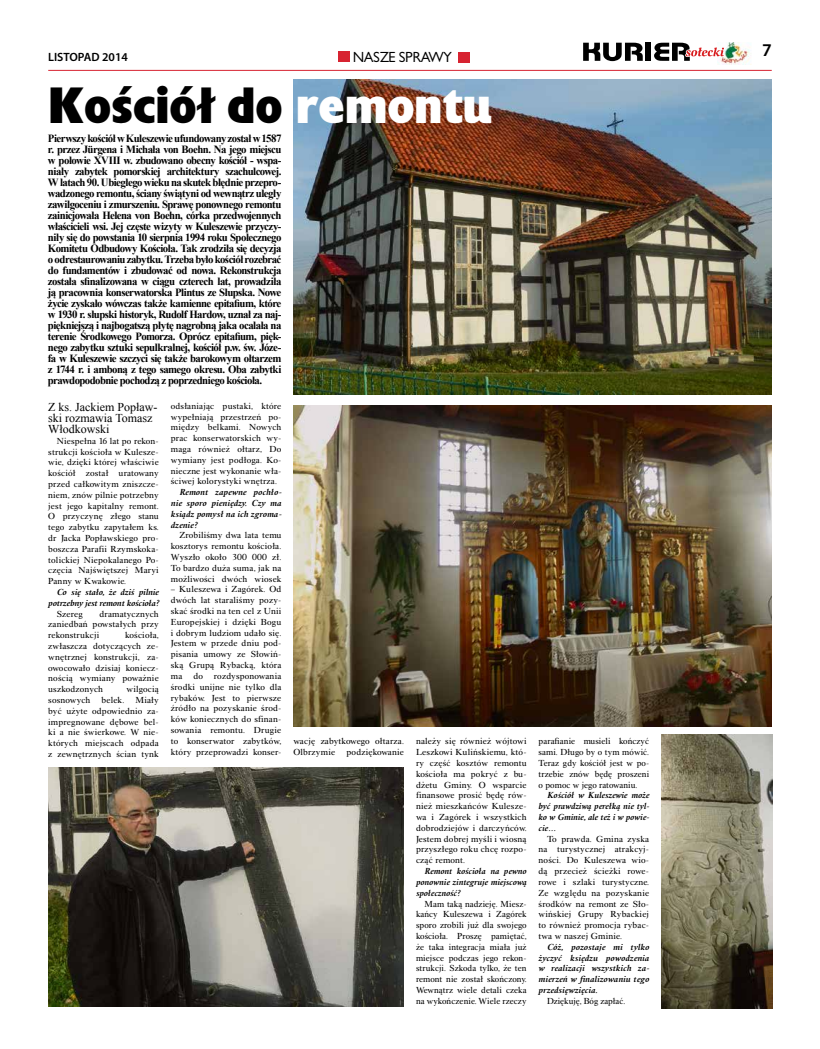
<style>
.page{position:relative;width:820px;height:1049px;background:#fff}
.page>*{position:absolute;margin:0;border:0;box-sizing:border-box;transform-origin:0 0}
.t1{font:49.4px "EFN Gilead Black OT";letter-spacing:-.01em;color:#000}
.t2{font:600 18px "Myriad Pro";color:#000}
.t3{font:13.5px "EFN Gilead OT";color:#000}
.t4{font:12px/11px "Times New Roman";color:#000}
.t5{font:600 12px "Myriad Pro";color:#000}
.t6{font:700 11px/11px "Times New Roman";letter-spacing:-.05em;color:#000;text-align:justify}
.t7{font:9px/10.8px "EFN Alpha";letter-spacing:.02em;color:#000;text-align:justify;scale:1.04 1}
.t8{font:9px/10.8px "EFN Alpha";letter-spacing:.02em;color:#000;text-align:justify}
.t9{font:italic 700 9px/10.8px "EFN Alpha";letter-spacing:.01em;color:#000;text-align:justify;scale:1.04 1}
.t10{font:italic 700 9px/10.8px "EFN Alpha";letter-spacing:.01em;color:#000;text-align:justify}
.t11{font:9px "EFN Alpha";color:#000}
.s1{color:#fff}
</style>
<div class="page">
<hr style="left:48px;top:70px;width:723px;height:1px;background:#d72331">
<svg style="left:583px;top:43px;width:59px;height:18px"></svg>
<div style="left:645px;top:43px;width:6px;height:18px;background:#000"></div>
<img style="left:717px;top:43px;width:33px;height:21px">
<svg style="left:654px;top:43px;width:71px;height:18px"></svg>
<img style="left:293px;top:79px;width:478px;height:315px">
<div style="left:337px;top:51px;width:12px;height:11px;background:#d72331"></div>
<div style="left:458px;top:52px;width:12px;height:11px;background:#d72331"></div>
<img style="left:293px;top:405px;width:478px;height:322px">
<img style="left:661px;top:735px;width:111px;height:273px">
<img style="left:48px;top:767px;width:356px;height:239px">
<h3 class="t5" style="left:48px;top:50px;width:81px">LISTOPAD 2014</h3>
<h3 class="t3" style="left:352px;top:49px;width:100px">NASZE SPRAWY</h3>
<h1 class="t1" style="left:48px;top:75px;width:445px">Kościół do <span class="s1">remontu</span></h1>
<p class="t6" style="left:48px;top:133px;width:235px">Pierwszy kościół wKuleszewie ufundowany został w1587 r. przez Jürgena i Michała von Boehn. Na jego miejscu w połowie XVIII w. zbudowano obecny kościół - wspa&shy;niały zabytek pomorskiej architektury szachulcowej.<br>W latach 90. Ubiegłego wieku na skutek błędnie przepro&shy;wadzonego remontu, ściany świątyni od wewnątrz uległy zawilgoceniu i zmurszeniu. Sprawę ponownego remontu zainicjowała Helena von Boehn, córka przedwojennych właścicieli wsi. Jej częste wizyty w Kuleszewie przyczy&shy;niły się do powstania 10 sierpnia 1994 roku Społecznego Komitetu Odbudowy Kościoła. Tak zrodziła się decyzja o odrestaurowaniu zabytku. Trzeba było kościół rozebrać do fundamentów i zbudować od nowa. Rekonstrukcja została sfinalizowana w ciągu czterech lat, prowadziła ją pracownia konserwatorska Plintus ze Słupska. Nowe życie zyskało wówczas także kamienne epitafium, które w 1930 r. słupski historyk, Rudolf Hardow, uznał za naj&shy;piękniejszą i najbogatszą płytę nagrobną jaka ocalała na terenie Środkowego Pomorza. Oprócz epitafium, pięk&shy;nego zabytku sztuki sepulkralnej, kościół p.w. św. Józe&shy;fa w Kuleszewie szczyci się także barokowym ołtarzem z 1744 r. i amboną z tego samego okresu. Oba zabytki prawdopodobnie pochodzą z poprzedniego kościoła.</p>
<h3 class="t4" style="left:48px;top:401px;width:111px">Z ks. Jackiem Popław&shy;ski rozmawia Tomasz<br>Włodkowski</h3>
<p class="t7" style="left:48px;top:435px;width:108px;text-indent:9px">Niespełna 16 lat po rekon&shy;strukcji kościoła w Kulesze&shy;wie, dzięki której właściwie kościół został uratowany przed całkowitym zniszcze&shy;niem, znów pilnie potrzebny jest jego kapitalny remont.<br>O przyczynę złego stanu tego zabytku zapytałem ks. dr Jacka Popławskiego pro&shy;boszcza Parafii Rzymskoka&shy;tolickiej Niepokalanego Po&shy;częcia Najświętszej Maryi Panny w Kwakowie.</p>
<p class="t9" style="left:48px;top:587px;width:108px;text-align:right">Co się stało, że dziś pilnie potrzebny jest remont kościoła?</p>
<p class="t7" style="left:57px;top:608px;width:27px">Szereg</p>
<p class="t7" style="left:48px;top:608px;width:108px;text-indent:51px">dramatycznych zaniedbań powstałych przy rekonstrukcji</p>
<p class="t7" style="left:48px;top:630px;width:108px;text-indent:77px">kościoła, zwłaszcza dotyczących ze&shy;wnętrznej konstrukcji, za&shy;owocowało dzisiaj koniecz&shy;nością wymiany poważnie uszkodzonych</p>
<p class="t7" style="left:48px;top:684px;width:108px;text-indent:78px">wilgocią sosnowych belek. Miały być użyte odpowiednio za&shy;impregnowane dębowe bel&shy;ki a nie świerkowe. W nie&shy;których miejscach odpada z zewnętrznych ścian tynk</p>
<p class="t7" style="left:171px;top:401px;width:108px">odsłaniając pustaki, które wypełniają przestrzeń po&shy;między belkami. Nowych prac konserwatorskich wy&shy;maga również ołtarz, Do wymiany jest podłoga. Ko&shy;nieczne jest wykonanie wła&shy;ściwej kolorystyki wnętrza.</p>
<p class="t9" style="left:171px;top:487px;width:108px;text-indent:9px">Remont zapewne pochło&shy;nie sporo pieniędzy. Czy ma ksiądz pomysł na ich zgroma&shy;dzenie?</p>
<p class="t7" style="left:171px;top:530px;width:108px;text-indent:9px">Zrobiliśmy dwa lata temu kosztorys remontu kościoła.<br>Wyszło około 300 000 zł.<br>To bardzo duża suma, jak na możliwości dwóch wiosek</p>
<p class="t7" style="left:171px;top:584px;width:108px">– Kuleszewa i Zagórek. Od dwóch lat staraliśmy pozy&shy;skać środki na ten cel z Unii Europejskiej i dzięki Bogu i dobrym ludziom udało się.<br>Jestem w przede dniu pod&shy;pisania umowy ze Słowiń&shy;ską Grupą Rybacką, która ma do rozdysponowania środki unijne nie tylko dla rybaków. Jest to pierwsze źródło na pozyskanie środ&shy;ków koniecznych do sfinan&shy;sowania remontu. Drugie to konserwator zabytków, który przeprowadzi konser-</p>
<p class="t7" style="left:293px;top:736px;width:108px">wację zabytkowego ołtarza.<br>Olbrzymie</p>
<p class="t7" style="left:346px;top:747px;width:57px">podziękowanie</p>
<p class="t7" style="left:416px;top:736px;width:108px">należy się również wójtowi Leszkowi Kulińskiemu, któ&shy;ry część kosztów remontu kościoła ma pokryć z bu&shy;dżetu Gminy. O wsparcie finansowe prosić będę rów&shy;nież mieszkańców Kulesze&shy;wa i Zagórek i wszystkich dobrodziejów i darczyńców.<br>Jestem dobrej myśli i wiosną przyszłego roku chcę rozpo&shy;cząć remont.</p>
<p class="t10" style="left:416px;top:866px;width:112px;text-indent:9px">Remont kościoła na pewno ponownie zintegruje miejscową społeczność?</p>
<p class="t8" style="left:416px;top:898px;width:112px;text-indent:9px">Mam taką nadzieję. Miesz&shy;kańcy Kuleszewa i Zagórek sporo zrobili już dla swojego kościoła. Proszę pamiętać, że taka integracja miała już miejsce podczas jego rekon&shy;strukcji. Szkoda tylko, że ten remont nie został skończony.<br>Wewnątrz wiele detali czeka na wykończenie. Wiele rzeczy</p>
<p class="t8" style="left:538px;top:736px;width:112px">parafianie musieli kończyć sami. Długo by o tym mówić.<br>Teraz gdy kościół jest w po&shy;trzebie znów będę proszeni o pomoc w jego ratowaniu.</p>
<p class="t10" style="left:538px;top:790px;width:112px;text-indent:9px">Kościół w Kuleszewie może być prawdziwą perełką nie tyl&shy;ko w Gminie, ale też i w powie&shy;cie…</p>
<p class="t7" style="left:538px;top:833px;width:108px;text-indent:9px">To prawda. Gmina zyska na turystycznej atrakcyj&shy;ności. Do Kuleszewa wio&shy;dą przecież ścieżki rowe&shy;rowe i szlaki turystyczne.<br>Ze względu na pozyskanie środków na remont ze Sło&shy;wińskiej Grupy Rybackiej to również promocja rybac&shy;twa w naszej Gminie.</p>
<p class="t9" style="left:538px;top:941px;width:108px;text-indent:9px">Cóż, pozostaje mi tylko życzyć księdzu powodzenia w realizacji wszystkich za&shy;mierzeń w finalizowaniu tego przedsięwzięcia.</p>
<p class="t11" style="left:547px;top:995px;width:80px">Dziękuję, Bóg zapłać.</p>
<h2 class="t2" style="left:761px;top:39px;width:11px">7</h2>
</div>
